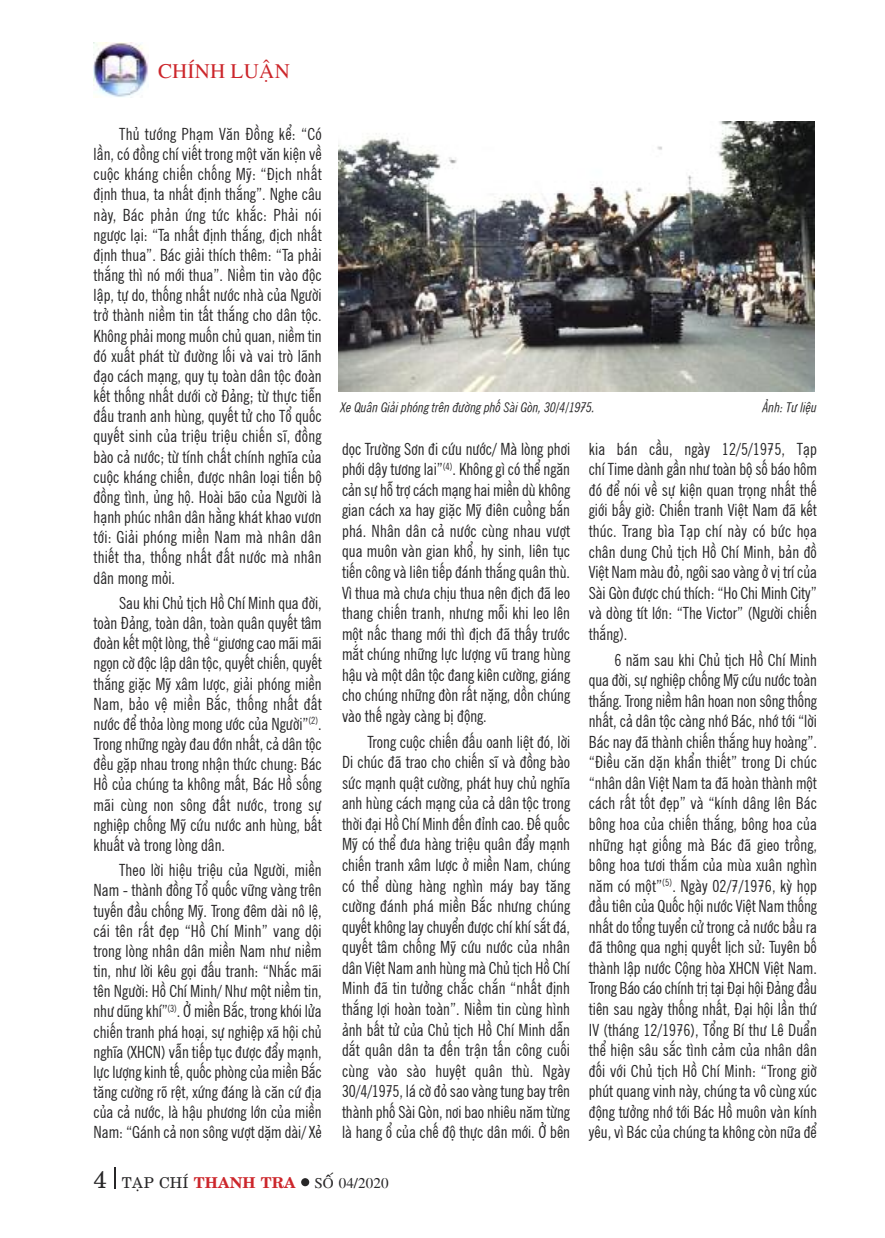
<style>
.page{position:relative;width:885px;height:1238px;background:#fff}
.page>*{position:absolute;margin:0;border:0;box-sizing:border-box;transform-origin:0 0}
.t1{font:21px "VNI Times";color:#cc262b}
.t2{font:16.5px/20.5px "UVN Tin Tuc Hep";color:#272627;text-align:justify}
.t3{font:15px "VNI Times";color:#272627}
.t4{font:italic 13.5px "UVN Tin Tuc Hep";color:#272627}
.s1{font-family:"VNI Centur";font-size:24px}
.s2{font-family:"VNI Centur"}
.s3{font-family:"VNI Centur Bold";color:#cc262b}
</style>
<div class="page">
<hr style="left:114px;top:1166px;width:2px;height:22px;background:#272627">
<div style="left:301px;top:1178px;width:8px;height:8px;background:#272627;border-radius:50%"></div>
<img style="left:94px;top:43px;width:54px;height:55px">
<img style="left:338px;top:121px;width:476px;height:271px">
<p class="t1" style="left:158px;top:56px;width:134px">CHÍNH LUAÄN</p>
<p class="t2" style="left:94px;top:122px;width:229px;line-height:20.1px;text-indent:26px">Thủ tướng Phạm Văn Đồng kể: “Có lần, có đồng chí viết trong một văn kiện về cuộc kháng chiến chống Mỹ: “Địch nhất định thua, ta nhất định thắng”. Nghe câu này, Bác phản ứng tức khắc: Phải nói ngược lại: “Ta nhất định thắng, địch nhất định thua”. Bác giải thích thêm: “Ta phải thắng thì nó mới thua”. Niềm tin vào độc lập, tự do, thống nhất nước nhà của Người trở thành niềm tin tất thắng cho dân tộc.<br>Không phải mong muốn chủ quan, niềm tin đó xuất phát từ đường lối và vai trò lãnh đạo cách mạng, quy tụ toàn dân tộc đoàn kết thống nhất dưới cờ Đảng; từ thực tiễn đấu tranh anh hùng, quyết tử cho Tổ quốc quyết sinh của triệu triệu chiến sĩ, đồng bào cả nước; từ tính chất chính nghĩa của cuộc kháng chiến, được nhân loại tiến bộ đồng tình, ủng hộ. Hoài bão của Người là hạnh phúc nhân dân hằng khát khao vươn tới: Giải phóng miền Nam mà nhân dân thiết tha, thống nhất đất nước mà nhân dân mong mỏi.</p>
<p class="t2" style="left:94px;top:591px;width:229px;line-height:20.1px;text-indent:26px">Sau khi Chủ tịch Hồ Chí Minh qua đời, toàn Đảng, toàn dân, toàn quân quyết tâm đoàn kết một lòng, thề “giương cao mãi mãi ngọn cờ độc lập dân tộc, quyết chiến, quyết thắng giặc Mỹ xâm lược, giải phóng miền Nam, bảo vệ miền Bắc, thống nhất đất nước để thỏa lòng mong ước của Người”<sup>(2)</sup>.<br>Trong những ngày đau đớn nhất, cả dân tộc đều gặp nhau trong nhận thức chung: Bác Hồ của chúng ta không mất, Bác Hồ sống mãi cùng non sông đất nước, trong sự nghiệp chống Mỹ cứu nước anh hùng, bất khuất và trong lòng dân.</p>
<p class="t2" style="left:94px;top:858px;width:229px;line-height:20.1px;text-indent:26px">Theo lời hiệu triệu của Người, miền Nam - thành đồng Tổ quốc vững vàng trên tuyến đầu chống Mỹ. Trong đêm dài nô lệ, cái tên rất đẹp “Hồ Chí Minh” vang dội trong lòng nhân dân miền Nam như niềm tin, như lời kêu gọi đấu tranh: “Nhắc mãi tên Người: Hồ Chí Minh/ Như một niềm tin, như dũng khí”<sup>(3)</sup>. Ở miền Bắc, trong khói lửa chiến tranh phá hoại, sự nghiệp xã hội chủ nghĩa (XHCN) vẫn tiếp tục được đẩy mạnh, lực lượng kinh tế, quốc phòng của miền Bắc tăng cường rõ rệt, xứng đáng là căn cứ địa của cả nước, là hậu phương lớn của miền Nam: “Gánh cả non sông vượt dặm dài/ Xẻ</p>
<p class="t4" style="left:340px;top:397px;width:256px">Xe Quân Giải phóng trên đường phố Sài Gòn, 30/4/1975.</p>
<p class="t4" style="left:762px;top:397px;width:56px">Ảnh: Tư liệu</p>
<p class="t2" style="left:342px;top:437px;width:229px">dọc Trường Sơn đi cứu nước/ Mà lòng phơi phới dậy tương lai”<sup>(4)</sup>. Không gì có thể ngăn cản sự hỗ trợ cách mạng hai miền dù không gian cách xa hay giặc Mỹ điên cuồng bắn phá. Nhân dân cả nước cùng nhau vượt qua muôn vàn gian khổ, hy sinh, liên tục tiến công và liên tiếp đánh thắng quân thù.<br>Vì thua mà chưa chịu thua nên địch đã leo thang chiến tranh, nhưng mỗi khi leo lên một nấc thang mới thì địch đã thấy trước mắt chúng những lực lượng vũ trang hùng hậu và một dân tộc đang kiên cường, giáng cho chúng những đòn rất nặng, dồn chúng vào thế ngày càng bị động.</p>
<p class="t2" style="left:342px;top:730px;width:229px;text-indent:26px">Trong cuộc chiến đấu oanh liệt đó, lời Di chúc đã trao cho chiến sĩ và đồng bào sức mạnh quật cường, phát huy chủ nghĩa anh hùng cách mạng của cả dân tộc trong thời đại Hồ Chí Minh đến đỉnh cao. Đế quốc Mỹ có thể đưa hàng triệu quân đẩy mạnh chiến tranh xâm lược ở miền Nam, chúng có thể dùng hàng nghìn máy bay tăng cường đánh phá miền Bắc nhưng chúng quyết không lay chuyển được chí khí sắt đá, quyết tâm chống Mỹ cứu nước của nhân dân Việt Nam anh hùng mà Chủ tịch Hồ Chí Minh đã tin tưởng chắc chắn “nhất định thắng lợi hoàn toàn”. Niềm tin cùng hình ảnh bất tử của Chủ tịch Hồ Chí Minh dẫn dắt quân dân ta đến trận tấn công cuối cùng vào sào huyệt quân thù. Ngày 30/4/1975, lá cờ đỏ sao vàng tung bay trên thành phố Sài Gòn, nơi bao nhiêu năm từng là hang ổ của chế độ thực dân mới. Ở bên</p>
<p class="t2" style="left:588px;top:437px;width:229px">kia bán cầu, ngày 12/5/1975, Tạp chí Time dành gần như toàn bộ số báo hôm đó để nói về sự kiện quan trọng nhất thế giới bấy giờ: Chiến tranh Việt Nam đã kết thúc. Trang bìa Tạp chí này có bức họa chân dung Chủ tịch Hồ Chí Minh, bản đồ Việt Nam màu đỏ, ngôi sao vàng ở vị trí của Sài Gòn được chú thích: “Ho Chi Minh City” và dòng tít lớn: “The Victor” (Người chiến thắng).</p>
<p class="t2" style="left:588px;top:647px;width:229px;text-indent:26px">6 năm sau khi Chủ tịch Hồ Chí Minh qua đời, sự nghiệp chống Mỹ cứu nước toàn thắng. Trong niềm hân hoan non sông thống nhất, cả dân tộc càng nhớ Bác, nhớ tới “lời Bác nay đã thành chiến thắng huy hoàng”. “Điều căn dặn khẩn thiết” trong Di chúc “nhân dân Việt Nam ta đã hoàn thành một cách rất tốt đẹp” và “kính dâng lên Bác bông hoa của chiến thắng, bông hoa của những hạt giống mà Bác đã gieo trồng, bông hoa tươi thắm của mùa xuân nghìn năm có một”<sup>(5)</sup>. Ngày 02/7/1976, kỳ họp đầu tiên của Quốc hội nước Việt Nam thống nhất do tổng tuyển cử trong cả nước bầu ra đã thông qua nghị quyết lịch sử: Tuyên bố thành lập nước Cộng hòa XHCN Việt Nam.<br>Trong Báo cáo chính trị tại Đại hội Đảng đầu tiên sau ngày thống nhất, Đại hội lần thứ IV (tháng 12/1976), Tổng Bí thư Lê Duẩn thể hiện sâu sắc tình cảm của nhân dân đối với Chủ tịch Hồ Chí Minh: “Trong giờ phút quang vinh này, chúng ta vô cùng xúc động tưởng nhớ tới Bác Hồ muôn vàn kính yêu, vì Bác của chúng ta không còn nữa để</p>
<p class="t3" style="left:94px;top:1172px;width:297px"><span class="s1">4</span> <span class="s2">TAÏP CHÍ</span> <span class="s3">THANH TRA</span> SOÁÂ04/2020</p>
</div>
